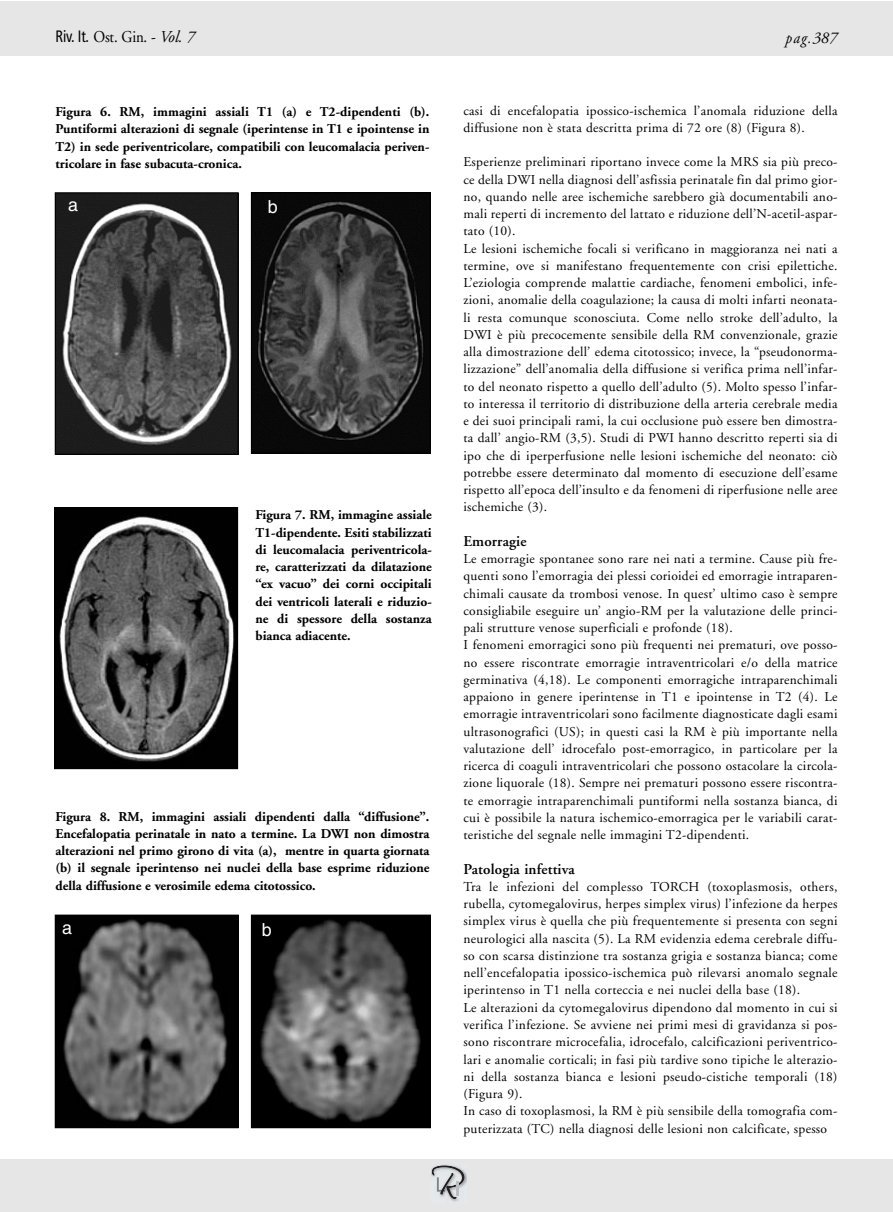
<style>
.page{position:relative;width:893px;height:1212px;background:#fff}
.page>*{position:absolute;margin:0;border:0;box-sizing:border-box;transform-origin:0 0}
.t1{font:18px "Helvetica";color:#fff}
.t2{font:16.5px "Adobe Garamond";letter-spacing:-.015em;color:#000;scale:.9 1}
.t3{font:italic 16.5px "Adobe Garamond";letter-spacing:.035em;color:#000;scale:.9 1}
.t4{font:600 15px "Adobe Garamond";letter-spacing:.01em;color:#000}
.t5{font:13.5px/17.2px "Adobe Garamond";letter-spacing:.02em;color:#000}
.t6{font:700 13.5px/17.2px "Adobe Garamond";color:#000;text-align:justify}
.s1{font-family:"Frutiger";font-stretch:condensed}
.s2{font-style:italic}
</style>
<div class="page">
<div style="left:0;top:1px;width:892px;height:54px;background:#e6e6e6"></div>
<div style="left:0;top:1159px;width:892px;height:53px;background:#e6e6e6"></div>
<svg style="left:432px;top:1164px;width:34px;height:38px"></svg>
<img style="left:253px;top:194px;width:176px;height:258px">
<div style="left:251px;top:192px;width:180px;height:262px;border:1px solid #000"></div>
<img style="left:57px;top:194px;width:180px;height:259px">
<div style="left:55px;top:192px;width:184px;height:263px;border:1px solid #000"></div>
<img style="left:56px;top:509px;width:180px;height:258px">
<div style="left:54px;top:507px;width:184px;height:262px;border:1px solid #000"></div>
<img style="left:253px;top:916px;width:176px;height:210px">
<div style="left:251px;top:914px;width:180px;height:214px;border:1px solid #000"></div>
<img style="left:57px;top:916px;width:180px;height:210px">
<div style="left:55px;top:914px;width:184px;height:214px;border:1px solid #000"></div>
<p class="t2" style="left:55px;top:30px;width:157px"><span class="s1">Riv. It.</span> Ost. Gin. - <span class="s2">Vol. 7</span></p>
<p class="t3" style="left:786px;top:31px;width:59px">pag.387</p>
<p class="t6" style="left:56px;top:105px;width:375px">Figura 6. RM, immagini assiali T1 (a) e T2-dipendenti (b).<br>Puntiformi alterazioni di segnale (iperintense in T1 e ipointense in T2) in sede periventricolare, compatibili con leucomalacia periven&shy;tricolare in fase subacuta-cronica.</p>
<h1 class="t1" style="left:68px;top:198px;width:12px">a</h1>
<h1 class="t1" style="left:268px;top:200px;width:12px">b</h1>
<p class="t6" style="left:255px;top:508px;width:178px">Figura 7. RM, immagine assiale T1-dipendente. Esiti stabilizzati di leucomalacia periventricola&shy;re, caratterizzati da dilatazione “ex vacuo” dei corni occipitali dei ventricoli laterali e riduzio&shy;ne di spessore della sostanza bianca adiacente.</p>
<p class="t6" style="left:56px;top:809px;width:375px">Figura 8. RM, immagini assiali dipendenti dalla “diffusione”.<br>Encefalopatia perinatale in nato a termine. La DWI non dimostra alterazioni nel primo girono di vita (a), mentre in quarta giornata (b) il segnale iperintenso nei nuclei della base esprime riduzione della diffusione e verosimile edema citotossico.</p>
<h1 class="t1" style="left:62px;top:921px;width:12px">a</h1>
<h1 class="t1" style="left:262px;top:923px;width:12px">b</h1>
<p class="t5" style="left:463px;top:103px;width:375px">casi di encefalopatia ipossico-ischemica l’anomala riduzione della diffusione non è stata descritta prima di 72 ore (8) (Figura 8).</p>
<p class="t5" style="left:463px;top:155px;width:375px">Esperienze preliminari riportano invece come la MRS sia più preco&shy;ce della DWI nella diagnosi dell’asfissia perinatale fin dal primo gior&shy;no, quando nelle aree ischemiche sarebbero già documentabili ano&shy;mali reperti di incremento del lattato e riduzione dell’N-acetil-aspar&shy;tato (10).<br>Le lesioni ischemiche focali si verificano in maggioranza nei nati a termine, ove si manifestano frequentemente con crisi epilettiche.<br>L’eziologia comprende malattie cardiache, fenomeni embolici, infe&shy;zioni, anomalie della coagulazione; la causa di molti infarti neonata&shy;li resta comunque sconosciuta. Come nello stroke dell’adulto, la DWI è più precocemente sensibile della RM convenzionale, grazie alla dimostrazione dell’ edema citotossico; invece, la “pseudonorma&shy;lizzazione” dell’anomalia della diffusione si verifica prima nell’infar&shy;to del neonato rispetto a quello dell’adulto (5). Molto spesso l’infar&shy;to interessa il territorio di distribuzione della arteria cerebrale media e dei suoi principali rami, la cui occlusione può essere ben dimostra&shy;ta dall’ angio-RM (3,5). Studi di PWI hanno descritto reperti sia di ipo che di iperperfusione nelle lesioni ischemiche del neonato: ciò potrebbe essere determinato dal momento di esecuzione dell’esame rispetto all’epoca dell’insulto e da fenomeni di riperfusione nelle aree ischemiche (3).</p>
<p class="t4" style="left:463px;top:535px;width:65px">Emorragie</p>
<p class="t5" style="left:463px;top:551px;width:375px">Le emorragie spontanee sono rare nei nati a termine. Cause più fre&shy;quenti sono l’emorragia dei plessi corioidei ed emorragie intraparen&shy;chimali causate da trombosi venose. In quest’ ultimo caso è sempre consigliabile eseguire un’ angio-RM per la valutazione delle princi&shy;pali strutture venose superficiali e profonde (18).<br>I fenomeni emorragici sono più frequenti nei prematuri, ove posso&shy;no essere riscontrate emorragie intraventricolari e/o della matrice germinativa (4,18). Le componenti emorragiche intraparenchimali appaiono in genere iperintense in T1 e ipointense in T2 (4). Le emorragie intraventricolari sono facilmente diagnosticate dagli esami ultrasonografici (US); in questi casi la RM è più importante nella valutazione dell’ idrocefalo post-emorragico, in particolare per la ricerca di coaguli intraventricolari che possono ostacolare la circola&shy;zione liquorale (18). Sempre nei prematuri possono essere riscontra&shy;te emorragie intraparenchimali puntiformi nella sostanza bianca, di cui è possibile la natura ischemico-emorragica per le variabili carat&shy;teristiche del segnale nelle immagini T2-dipendenti.</p>
<p class="t4" style="left:463px;top:863px;width:113px">Patologia infettiva</p>
<p class="t5" style="left:463px;top:879px;width:376px">Tra le infezioni del complesso TORCH (toxoplasmosis, others, rubella, cytomegalovirus, herpes simplex virus) l’infezione da herpes simplex virus è quella che più frequentemente si presenta con segni neurologici alla nascita (5). La RM evidenzia edema cerebrale diffu&shy;so con scarsa distinzione tra sostanza grigia e sostanza bianca; come nell’encefalopatia ipossico-ischemica può rilevarsi anomalo segnale iperintenso in T1 nella corteccia e nei nuclei della base (18).<br>Le alterazioni da cytomegalovirus dipendono dal momento in cui si verifica l’infezione. Se avviene nei primi mesi di gravidanza si pos&shy;sono riscontrare microcefalia, idrocefalo, calcificazioni periventrico&shy;lari e anomalie corticali; in fasi più tardive sono tipiche le alterazio&shy;ni della sostanza bianca e lesioni pseudo-cistiche temporali (18) (Figura 9).<br>In caso di toxoplasmosi, la RM è più sensibile della tomografia com&shy;puterizzata (TC) nella diagnosi delle lesioni non calcificate, spesso</p>
</div>
